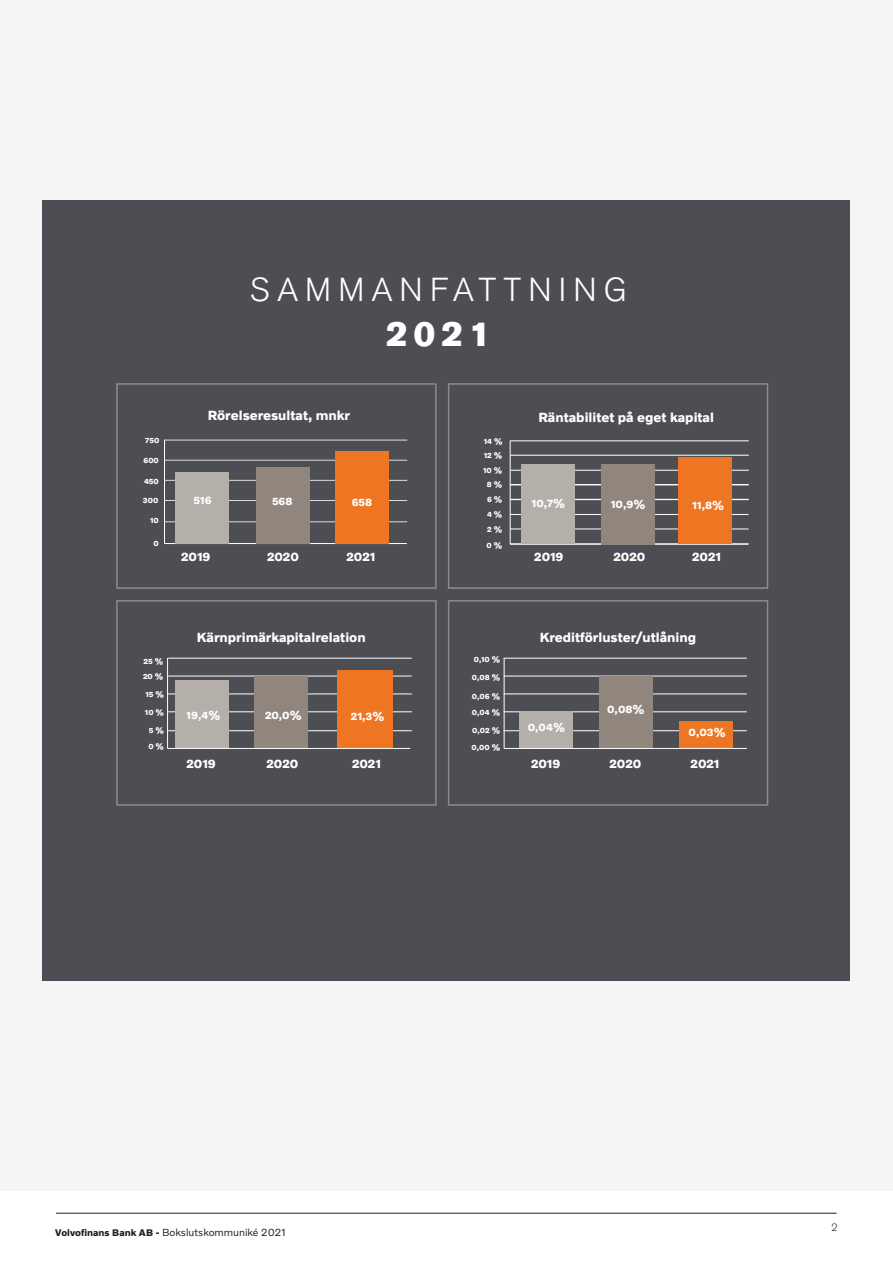
<style>
.page{position:relative;width:893px;height:1263px;background:#fff}
.page>*{position:absolute;margin:0;border:0;box-sizing:border-box;transform-origin:0 0}
.t1{font:300 33px "Volvo Sans Pro";letter-spacing:.22em;color:#fff}
.t2{font:33px "Volvo Sans Pro Super";color:#fff}
.Tabelltext_6_5_pkt{font:700 13.5px "Volvo Novum";color:#fff}
.Tabelltext_6_5_pkt-2{font:700 12px "Volvo Novum";letter-spacing:-.01em;color:#fff}
.Tabelltext_6_5_pkt-3{font:700 10.5px "Volvo Novum";color:#fff}
.t3{font:10.5px "Volvo Novum";color:#231f20}
.t4{font:300 10.5px "Volvo Sans Pro";color:#231f20}
.Tabelltext_6_5_pkt-4{font:700 7.35px "Volvo Novum";color:#fff}
.s1{font-weight:700;font-size:9.75px}
</style>
<div class="page">
<hr style="left:56px;top:1213px;width:781px;height:1px;background:#231f20">
<div style="left:0;top:0;width:893px;height:1191px;background:#f5f5f5"></div>
<div style="left:43px;top:200px;width:807px;height:780px;background:#4d4e53"></div>
<div style="left:448px;top:600px;width:320px;height:206px;border:2px solid #9a9b9d"></div>
<div style="left:448px;top:383px;width:320px;height:206px;border:2px solid #9a9b9d"></div>
<div style="left:116px;top:383px;width:321px;height:206px;border:2px solid #9a9b9d"></div>
<hr style="left:164px;top:440px;width:243px;height:1px;background:#fff">
<hr style="left:164px;top:460px;width:243px;height:1px;background:#fff">
<hr style="left:164px;top:480px;width:243px;height:1px;background:#fff">
<hr style="left:164px;top:500px;width:243px;height:1px;background:#fff">
<hr style="left:164px;top:521px;width:243px;height:1px;background:#fff">
<div style="left:116px;top:600px;width:321px;height:206px;border:2px solid #9a9b9d"></div>
<hr style="left:504px;top:658px;width:243px;height:1px;background:#fff">
<hr style="left:504px;top:676px;width:243px;height:1px;background:#fff">
<hr style="left:504px;top:694px;width:243px;height:1px;background:#fff">
<hr style="left:504px;top:711px;width:243px;height:1px;background:#fff">
<hr style="left:504px;top:730px;width:243px;height:1px;background:#fff">
<div style="left:599px;top:676px;width:54px;height:72px;background:#91867e"></div>
<div style="left:679px;top:721px;width:54px;height:27px;background:#ee7623"></div>
<div style="left:519px;top:711px;width:54px;height:37px;background:#b5afa9"></div>
<hr style="left:504px;top:658px;width:1px;height:90px;background:#fff">
<hr style="left:504px;top:748px;width:243px;height:1px;background:#fff">
<hr style="left:510px;top:441px;width:1px;height:103px;background:#fff">
<hr style="left:164px;top:440px;width:1px;height:104px;background:#fff">
<hr style="left:164px;top:543px;width:243px;height:1px;background:#fff">
<hr style="left:168px;top:658px;width:244px;height:1px;background:#fff">
<hr style="left:168px;top:676px;width:244px;height:1px;background:#fff">
<hr style="left:168px;top:694px;width:244px;height:1px;background:#fff">
<hr style="left:168px;top:711px;width:244px;height:1px;background:#fff">
<hr style="left:168px;top:730px;width:244px;height:1px;background:#fff">
<div style="left:254px;top:676px;width:54px;height:73px;background:#91867e"></div>
<div style="left:337px;top:671px;width:55px;height:78px;background:#ee7623"></div>
<div style="left:175px;top:680px;width:54px;height:68px;background:#b5afa9"></div>
<hr style="left:167px;top:658px;width:1px;height:90px;background:#fff">
<hr style="left:168px;top:748px;width:242px;height:1px;background:#fff">
<hr style="left:510px;top:514px;width:239px;height:1px;background:#fff">
<hr style="left:510px;top:529px;width:239px;height:1px;background:#fff">
<hr style="left:510px;top:544px;width:239px;height:1px;background:#fff">
<hr style="left:510px;top:485px;width:239px;height:1px;background:#fff">
<div style="left:335px;top:451px;width:54px;height:92px;background:#ee7623"></div>
<hr style="left:510px;top:455px;width:239px;height:1px;background:#fff">
<hr style="left:510px;top:470px;width:239px;height:1px;background:#fff">
<hr style="left:510px;top:484px;width:239px;height:1px;background:#fff">
<hr style="left:510px;top:499px;width:239px;height:1px;background:#fff">
<hr style="left:510px;top:441px;width:239px;height:1px;background:#fff">
<div style="left:256px;top:467px;width:54px;height:77px;background:#91867e"></div>
<div style="left:175px;top:472px;width:54px;height:71px;background:#b5afa9"></div>
<div style="left:678px;top:458px;width:53px;height:86px;background:#ee7623"></div>
<div style="left:601px;top:464px;width:54px;height:80px;background:#91867e"></div>
<div style="left:521px;top:465px;width:53px;height:79px;background:#b5afa9"></div>
<p class="t1" style="left:250px;top:270px;width:378px">SAMMANFATTNING</p>
<p class="t2" style="left:386px;top:314px;width:106px">2021</p>
<p class="Tabelltext_6_5_pkt" style="left:208px;top:407px;width:144px">Rörelseresultat, mnkr</p>
<p class="Tabelltext_6_5_pkt" style="left:538px;top:409px;width:177px">Räntabilitet på eget kapital</p>
<p class="Tabelltext_6_5_pkt-4" style="left:145px;top:436px;width:16px">750</p>
<p class="Tabelltext_6_5_pkt-4" style="left:484px;top:437px;width:20px">14 %</p>
<p class="Tabelltext_6_5_pkt-4" style="left:143px;top:455px;width:17px">600</p>
<p class="Tabelltext_6_5_pkt-4" style="left:484px;top:451px;width:20px">12 %</p>
<p class="Tabelltext_6_5_pkt-4" style="left:483px;top:465px;width:21px">10 %</p>
<p class="Tabelltext_6_5_pkt-4" style="left:144px;top:476px;width:16px">450</p>
<p class="Tabelltext_6_5_pkt-4" style="left:487px;top:480px;width:17px">8 %</p>
<p class="Tabelltext_6_5_pkt-4" style="left:487px;top:495px;width:17px">6 %</p>
<p class="Tabelltext_6_5_pkt-3" style="left:194px;top:493px;width:20px">516</p>
<p class="Tabelltext_6_5_pkt-3" style="left:272px;top:494px;width:22px">568</p>
<p class="Tabelltext_6_5_pkt-3" style="left:352px;top:495px;width:22px">658</p>
<p class="Tabelltext_6_5_pkt-4" style="left:143px;top:496px;width:17px">300</p>
<p class="Tabelltext_6_5_pkt-3" style="left:532px;top:496px;width:35px">10,7%</p>
<p class="Tabelltext_6_5_pkt-3" style="left:611px;top:497px;width:36px">10,9%</p>
<p class="Tabelltext_6_5_pkt-3" style="left:692px;top:499px;width:34px">11,8%</p>
<p class="Tabelltext_6_5_pkt-4" style="left:487px;top:510px;width:17px">4 %</p>
<p class="Tabelltext_6_5_pkt-4" style="left:150px;top:516px;width:10px">10</p>
<p class="Tabelltext_6_5_pkt-4" style="left:487px;top:525px;width:16px">2 %</p>
<p class="Tabelltext_6_5_pkt-4" style="left:154px;top:538px;width:7px">0</p>
<p class="Tabelltext_6_5_pkt-4" style="left:487px;top:540px;width:17px">0 %</p>
<p class="Tabelltext_6_5_pkt-2" style="left:181px;top:549px;width:31px">2019</p>
<p class="Tabelltext_6_5_pkt-2" style="left:267px;top:549px;width:33px">2020</p>
<p class="Tabelltext_6_5_pkt-2" style="left:346px;top:549px;width:30px">2021</p>
<p class="Tabelltext_6_5_pkt-2" style="left:534px;top:549px;width:31px">2019</p>
<p class="Tabelltext_6_5_pkt-2" style="left:613px;top:549px;width:33px">2020</p>
<p class="Tabelltext_6_5_pkt-2" style="left:692px;top:549px;width:30px">2021</p>
<p class="Tabelltext_6_5_pkt" style="left:197px;top:628px;width:170px">Kärnprimärkapitalrelation</p>
<p class="Tabelltext_6_5_pkt" style="left:540px;top:629px;width:158px">Kreditförluster/utlåning</p>
<p class="Tabelltext_6_5_pkt-4" style="left:144px;top:656px;width:21px">25 %</p>
<p class="Tabelltext_6_5_pkt-4" style="left:474px;top:655px;width:28px">0,10 %</p>
<p class="Tabelltext_6_5_pkt-4" style="left:143px;top:672px;width:22px">20 %</p>
<p class="Tabelltext_6_5_pkt-4" style="left:472px;top:673px;width:30px">0,08 %</p>
<p class="Tabelltext_6_5_pkt-4" style="left:145px;top:689px;width:20px">15 %</p>
<p class="Tabelltext_6_5_pkt-4" style="left:472px;top:691px;width:30px">0,06 %</p>
<p class="Tabelltext_6_5_pkt-4" style="left:145px;top:708px;width:21px">10 %</p>
<p class="Tabelltext_6_5_pkt-4" style="left:149px;top:726px;width:17px">5 %</p>
<p class="Tabelltext_6_5_pkt-3" style="left:186px;top:709px;width:36px">19,4%</p>
<p class="Tabelltext_6_5_pkt-3" style="left:265px;top:709px;width:38px">20,0%</p>
<p class="Tabelltext_6_5_pkt-3" style="left:351px;top:709px;width:35px">21,3%</p>
<p class="Tabelltext_6_5_pkt-4" style="left:472px;top:708px;width:30px">0,04 %</p>
<p class="Tabelltext_6_5_pkt-4" style="left:472px;top:726px;width:29px">0,02 %</p>
<p class="Tabelltext_6_5_pkt-3" style="left:528px;top:721px;width:39px">0,04%</p>
<p class="Tabelltext_6_5_pkt-3" style="left:607px;top:703px;width:39px">0,08%</p>
<p class="Tabelltext_6_5_pkt-3" style="left:689px;top:725px;width:39px">0,03%</p>
<p class="Tabelltext_6_5_pkt-4" style="left:148px;top:742px;width:17px">0 %</p>
<p class="Tabelltext_6_5_pkt-4" style="left:472px;top:743px;width:30px">0,00 %</p>
<p class="Tabelltext_6_5_pkt-2" style="left:187px;top:756px;width:31px">2019</p>
<p class="Tabelltext_6_5_pkt-2" style="left:266px;top:756px;width:33px">2020</p>
<p class="Tabelltext_6_5_pkt-2" style="left:352px;top:756px;width:30px">2021</p>
<p class="Tabelltext_6_5_pkt-2" style="left:531px;top:756px;width:31px">2019</p>
<p class="Tabelltext_6_5_pkt-2" style="left:609px;top:756px;width:33px">2020</p>
<p class="Tabelltext_6_5_pkt-2" style="left:691px;top:756px;width:30px">2021</p>
<p class="t3" style="left:55px;top:1225px;width:232px"><span class="s1">Volvofinans Bank AB -</span> Bokslutskommuniké 2021</p>
<p class="t4" style="left:832px;top:1221px;width:8px">2</p>
</div>
